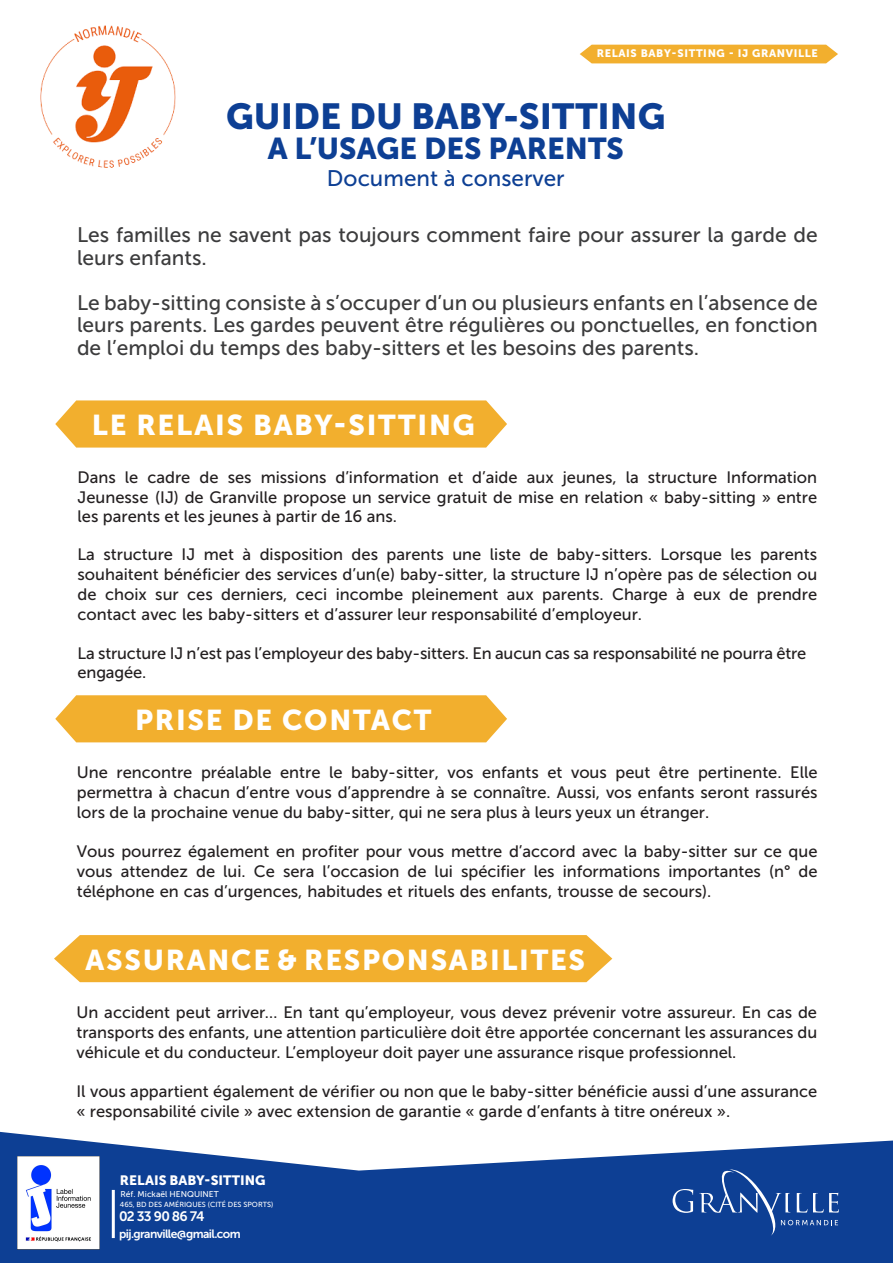
<style>
.page{position:relative;width:893px;height:1263px;background:#fff}
.page>*{position:absolute;margin:0;border:0;box-sizing:border-box;transform-origin:0 0}
.t1{font:36px "Museo Sans 900";color:#0d3f94}
.t2{font:30px "Museo Sans 900";color:#0d3f94}
.t3{font:28.5px "Museo Sans 900";letter-spacing:.06em;color:#fff}
.t4{font:22.5px "Museo Sans 500";color:#0d3f94}
.t5{font:21px/22.5px "Museo Sans 500";color:#3c3c3d}
.t6{font:16.5px/19.8px "Museo Sans 500";color:#231f20;text-align:justify}
.t7{font:13.65px "Museo Sans 700";letter-spacing:-.05em;color:#fff}
.t8{font:13.5px "Museo Sans 900";color:#fff}
.t9{font:12px "Museo Sans 700";letter-spacing:-.05em;color:#fff}
.t10{font:10.8px "Museo Sans 900";letter-spacing:.06em;color:#fff}
.t11{font:8.4px "Museo Sans 500";color:#fff}
.t12{font:7.35px "Museo Sans 500";color:#fff}
</style>
<div class="page">
<svg style="left:0;top:1132px;width:893px;height:131px;fill:#0d3f94"></svg>
<svg style="left:673px;top:1189px;width:20px;height:24px"></svg>
<svg style="left:699px;top:1169px;width:140px;height:67px;background:#24519e"></svg>
<img style="left:40px;top:25px;width:136px;height:143px">
<div style="left:112px;top:1190px;width:3px;height:48px;border:2px solid #fff"></div>
<svg style="left:55px;top:400px;width:452px;height:48px;background:#f2b43b"></svg>
<div style="left:55px;top:695px;width:452px;height:47px;background:#f2af2e"></div>
<div style="left:54px;top:935px;width:558px;height:47px;background:#f2af2e"></div>
<div style="left:580px;top:45px;width:258px;height:18px;background:#f2af2e"></div>
<img style="left:17px;top:1156px;width:83px;height:93px">
<p class="t10" style="left:597px;top:47px;width:223px">RELAIS BABY-SITTING - IJ GRANVILLE</p>
<p class="t1" style="left:226px;top:96px;width:441px">GUIDE DU BABY-SITTING</p>
<p class="t2" style="left:268px;top:132px;width:358px">A L’USAGE DES PARENTS</p>
<p class="t4" style="left:327px;top:166px;width:239px">Document à conserver</p>
<p class="t5" style="left:77px;top:224px;width:742px">Les familles ne savent pas toujours comment faire pour assurer la garde de leurs enfants.</p>
<p class="t5" style="left:77px;top:291px;width:742px;text-align:justify">Le baby-sitting consiste à s’occuper d’un ou plusieurs enfants en l’absence de leurs parents. Les gardes peuvent être régulières ou ponctuelles, en fonction de l’emploi du temps des baby-sitters et les besoins des parents.</p>
<p class="t3" style="left:92px;top:409px;width:384px">LE RELAIS BABY-SITTING</p>
<p class="t6" style="left:78px;top:467px;width:741px">Dans le cadre de ses missions d’information et d’aide aux jeunes, la structure Information Jeunesse (IJ) de Granville propose un service gratuit de mise en relation « baby-sitting » entre les parents et les jeunes à partir de 16 ans.</p>
<p class="t6" style="left:78px;top:545px;width:741px">La structure IJ met à disposition des parents une liste de baby-sitters. Lorsque les parents souhaitent bénéficier des services d’un(e) baby-sitter, la structure IJ n’opère pas de sélection ou de choix sur ces derniers, ceci incombe pleinement aux parents. Charge à eux de prendre contact avec les baby-sitters et d’assurer leur responsabilité d’employeur.</p>
<p class="t6" style="left:78px;top:643px;width:730px">La structure IJ n’est pas l’employeur des baby-sitters. En aucun cas sa responsabilité ne pourra être engagée.</p>
<p class="t3" style="left:135px;top:704px;width:298px">PRISE DE CONTACT</p>
<p class="t6" style="left:77px;top:763px;width:742px">Une rencontre préalable entre le baby-sitter, vos enfants et vous peut être pertinente. Elle permettra à chacun d’entre vous d’apprendre à se connaître. Aussi, vos enfants seront rassurés lors de la prochaine venue du baby-sitter, qui ne sera plus à leurs yeux un étranger.</p>
<p class="t6" style="left:77px;top:842px;width:742px">Vous pourrez également en profiter pour vous mettre d’accord avec la baby-sitter sur ce que vous attendez de lui. Ce sera l’occasion de lui spécifier les informations importantes (n° de téléphone en cas d’urgences, habitudes et rituels des enfants, trousse de secours).</p>
<p class="t3" style="left:86px;top:944px;width:501px">ASSURANCE &amp; RESPONSABILITES</p>
<p class="t6" style="left:76px;top:1002px;width:742px">Un accident peut arriver… En tant qu’employeur, vous devez prévenir votre assureur. En cas de transports des enfants, une attention particulière doit être apportée concernant les assurances du véhicule et du conducteur. L’employeur doit payer une assurance risque professionnel.</p>
<p class="t6" style="left:76px;top:1081px;width:742px">Il vous appartient également de vérifier ou non que le baby-sitter bénéficie aussi d’une assurance « responsabilité civile » avec extension de garantie « garde d’enfants à titre onéreux ».</p>
<p class="t8" style="left:120px;top:1173px;width:147px">RELAIS BABY-SITTING</p>
<p class="t11" style="left:121px;top:1189px;width:100px">Réf. Mickaël HENQUINET</p>
<p class="t12" style="left:120px;top:1200px;width:155px">465, BD DES AMÉRIQUES (CITÉ DES SPORTS)</p>
<p class="t7" style="left:119px;top:1209px;width:87px">02 33 90 86 74</p>
<p class="t9" style="left:119px;top:1227px;width:123px">pij.granville@gmail.com</p>
</div>
